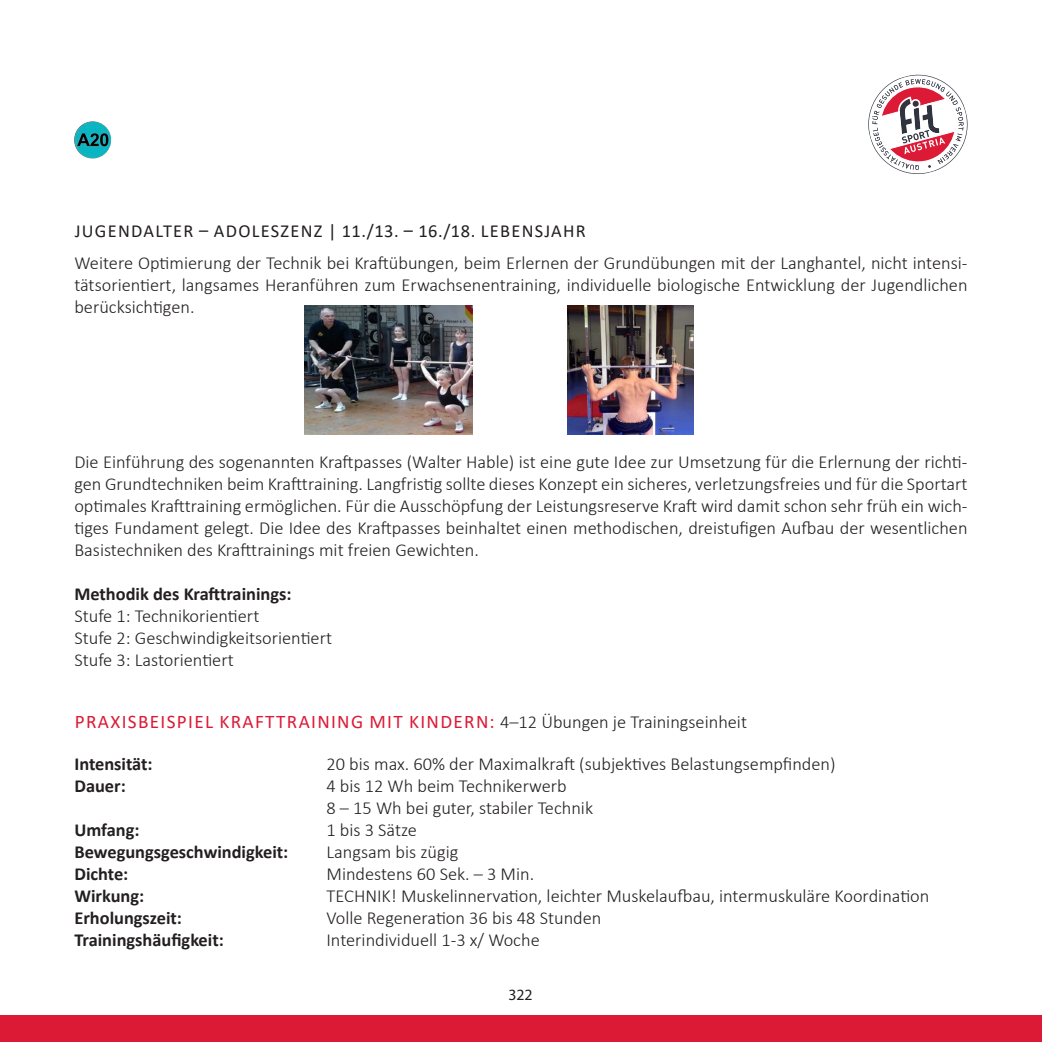
<style>
.page{position:relative;width:1042px;height:1042px;background:#fff}
.page>*{position:absolute;margin:0;border:0;box-sizing:border-box;transform-origin:0 0}
.t1{font:19.25px "Calibri";letter-spacing:.07em;color:#dc1a36}
.t2{font:300 18.38px/22.1px "Calibri";color:#231f20;text-align:justify}
.t3{font:700 18.38px "Calibri";color:#231f20}
.t4{font:18.38px "Calibri";letter-spacing:.07em;color:#231f20}
.t5{font:15.75px "Myriad Pro";color:#231f20}
.s1{font-weight:300;font-size:18.38px;color:#231f20}
</style>
<div class="page">
<img style="left:304px;top:305px;width:168px;height:129px">
<img style="left:567px;top:305px;width:126px;height:129px">
<div style="left:0;top:1015px;width:1042px;height:27px;background:#dc1a36"></div>
<img style="left:74px;top:121px;width:37px;height:37px">
<svg style="left:868px;top:74px;width:100px;height:100px"></svg>
<p class="t4" style="left:75px;top:218px;width:512px">JUGENDALTER – ADOLESZENZ | 11./13. – 16./18. LEBENSJAHR</p>
<p class="t2" style="left:74px;top:252px;width:894px">Weitere Optimierung der Technik bei Kraftübungen, beim Erlernen der Grundübungen mit der Langhantel, nicht intensi&shy;tätsorientiert, langsames Heranführen zum Erwachsenentraining, individuelle biologische Entwicklung der Jugendlichen berücksichtigen.</p>
<p class="t2" style="left:74px;top:450px;width:894px">Die Einführung des sogenannten Kraftpasses (Walter Hable) ist eine gute Idee zur Umsetzung für die Erlernung der richti&shy;gen Grundtechniken beim Krafttraining. Langfristig sollte dieses Konzept ein sicheres, verletzungsfreies und für die Sportart optimales Krafttraining ermöglichen. Für die Ausschöpfung der Leistungsreserve Kraft wird damit schon sehr früh ein wich&shy;tiges Fundament gelegt. Die Idee des Kraftpasses beinhaltet einen methodischen, dreistufigen Aufbau der wesentlichen Basistechniken des Krafttrainings mit freien Gewichten.</p>
<p class="t3" style="left:74px;top:581px;width:219px">Methodik des Krafttrainings:</p>
<p class="t2" style="left:74px;top:604px;width:259px;text-align:left">Stufe 1: Technikorientiert<br>Stufe 2: Geschwindigkeitsorientiert<br>Stufe 3: Lastorientiert</p>
<p class="t1" style="left:75px;top:708px;width:674px">PRAXISBEISPIEL KRAFTTRAINING MIT KINDERN: <span class="s1">4–12 Übungen je Trainingseinheit</span></p>
<p class="t3" style="left:74px;top:750px;width:80px">Intensität:</p>
<p class="t2" style="left:326px;top:752px;width:510px">20 bis max. 60% der Maximalkraft (subjektives Belastungsempfinden)</p>
<p class="t3" style="left:74px;top:772px;width:53px">Dauer:</p>
<p class="t2" style="left:326px;top:774px;width:268px">4 bis 12 Wh beim Technikerwerb<br>8 – 15 Wh bei guter, stabiler Technik</p>
<p class="t3" style="left:74px;top:817px;width:67px">Umfang:</p>
<p class="t2" style="left:326px;top:818px;width:92px">1 bis 3 Sätze</p>
<p class="t3" style="left:74px;top:839px;width:215px">Bewegungsgeschwindigkeit:</p>
<p class="t2" style="left:326px;top:840px;width:133px">Langsam bis zügig</p>
<p class="t3" style="left:74px;top:861px;width:55px">Dichte:</p>
<p class="t2" style="left:326px;top:862px;width:209px">Mindestens 60 Sek. – 3 Min.</p>
<p class="t3" style="left:74px;top:883px;width:71px">Wirkung:</p>
<p class="t2" style="left:326px;top:885px;width:604px">TECHNIK! Muskelinnervation, leichter Muskelaufbau, intermuskuläre Koordination</p>
<p class="t3" style="left:74px;top:905px;width:109px">Erholungszeit:</p>
<p class="t2" style="left:326px;top:907px;width:276px">Volle Regeneration 36 bis 48 Stunden</p>
<p class="t3" style="left:74px;top:927px;width:151px">Trainingshäufigkeit:</p>
<p class="t2" style="left:326px;top:929px;width:215px">Interindividuell 1-3 x/ Woche</p>
<p class="t5" style="left:508px;top:985px;width:26px">322</p>
</div>
